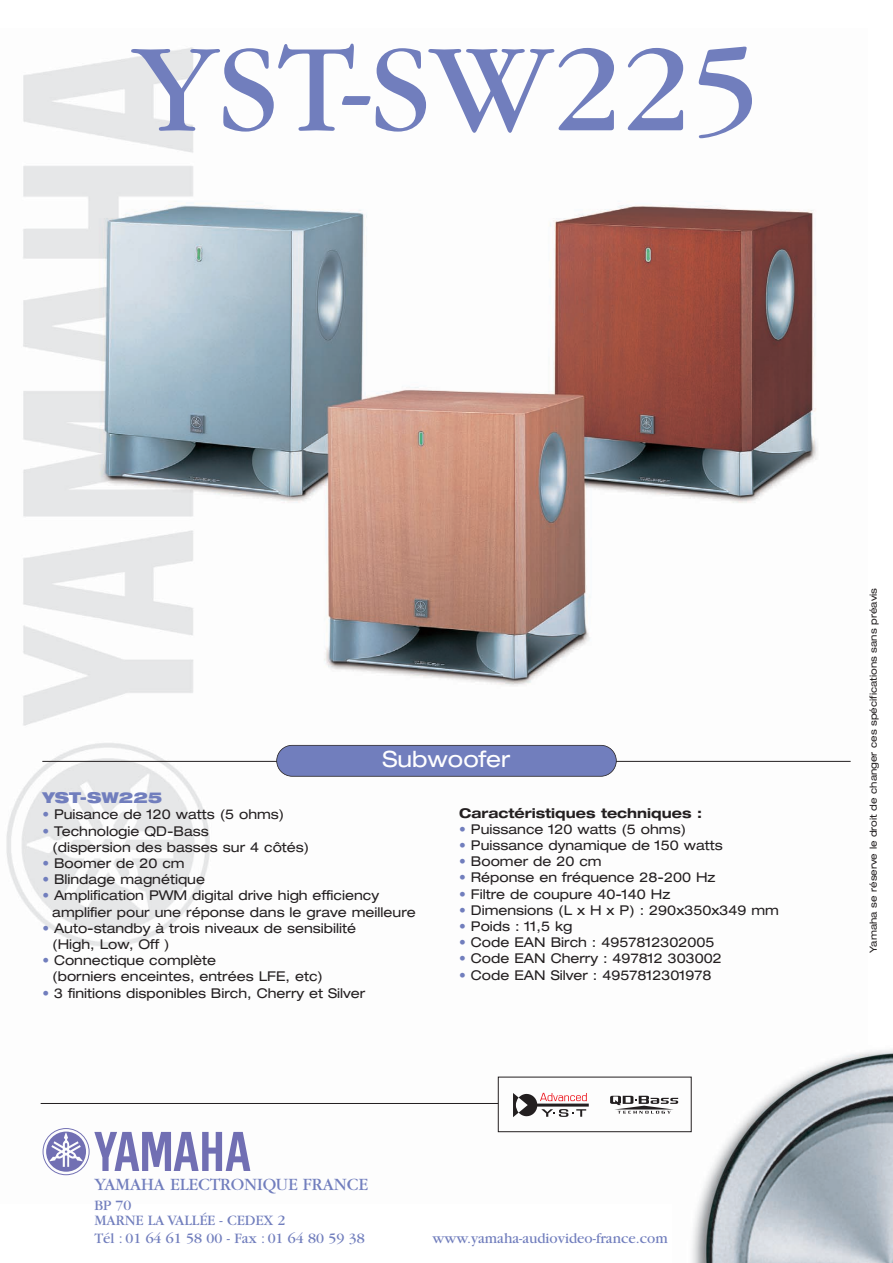
<style>
.page{position:relative;width:893px;height:1263px;background:#fff}
.page>*{position:absolute;margin:0;border:0;box-sizing:border-box;transform-origin:0 0}
.t1{font:130.5px "Garamond";color:#717ebd}
.t2{font:expanded 22.5px "Helvetica Neue";color:#fff}
.t3{font:18px "Garamond";color:#717ebd}
.t4{font:15px/15px "Garamond";color:#717ebd}
.t5{font:900 expanded 15px "Helvetica Neue";color:#717ebd}
.t6{font:expanded 13.5px/16.2px "Helvetica Neue";color:#231f20}
.t7{font:700 expanded 13.5px "Helvetica Neue";color:#231f20}
.t8{font:expanded 9.75px "Helvetica Neue";color:#231f20}
.s1{color:#717ebd}
</style>
<div class="page">
<img style="left:6px;top:47px;width:845px;height:1129px">
<img style="left:672px;top:1046px;width:220px;height:217px">
<svg style="left:43px;top:1128px;width:207px;height:47px"></svg>
<hr style="left:42px;top:761px;width:808px;height:1px;background:#231f20">
<div style="left:277px;top:745px;width:339px;height:31px;background:#717ebd;border-radius:15px"></div>
<div style="left:276px;top:745px;width:340px;height:32px;border:2px solid #231f20;border-radius:16px"></div>
<hr style="left:41px;top:1103px;width:457px;height:1px;background:#231f20">
<div style="left:498px;top:1077px;width:193px;height:55px;border:1px solid #231f20"></div>
<svg style="left:513px;top:1093px;width:75px;height:24px"></svg>
<svg style="left:610px;top:1096px;width:68px;height:18px"></svg>
<h1 class="t1" style="left:133px;top:44px;width:628px">YST-SW225</h1>
<h2 class="t2" style="left:382px;top:750px;width:129px">Subwoofer</h2>
<p class="t5" style="left:42px;top:792px;width:121px">YST-SW225</p>
<p class="t6" style="left:42px;top:808px;width:244px"><span class="s1">•</span> Puisance de 120 watts (5 ohms)</p>
<p class="t6" style="left:52px;top:824px;width:259px;text-indent:-10px"><span class="s1">•</span> Technologie QD-Bass<br>(dispersion des basses sur 4 côtés)</p>
<p class="t6" style="left:42px;top:856px;width:144px"><span class="s1">•</span> Boomer de 20 cm</p>
<p class="t6" style="left:42px;top:873px;width:164px"><span class="s1">•</span> Blindage magnétique</p>
<p class="t6" style="left:52px;top:889px;width:365px;text-indent:-10px"><span class="s1">•</span> Amplification PWM digital drive high efficiency amplifier pour une réponse dans le grave meilleure</p>
<p class="t6" style="left:52px;top:921px;width:305px;text-indent:-10px"><span class="s1">•</span> Auto-standby à trois niveaux de sensibilité (High, Low, Off )</p>
<p class="t6" style="left:52px;top:954px;width:272px;text-indent:-10px"><span class="s1">•</span> Connectique complète<br>(borniers enceintes, entrées LFE, etc)</p>
<p class="t6" style="left:42px;top:986px;width:324px"><span class="s1">•</span> 3 finitions disponibles Birch, Cherry et Silver</p>
<p class="t7" style="left:459px;top:808px;width:244px">Caractéristiques techniques :</p>
<p class="t6" style="left:459px;top:822px;width:228px"><span class="s1">•</span> Puissance 120 watts (5 ohms)</p>
<p class="t6" style="left:459px;top:838px;width:265px"><span class="s1">•</span> Puissance dynamique de 150 watts</p>
<p class="t6" style="left:459px;top:855px;width:144px"><span class="s1">•</span> Boomer de 20 cm</p>
<p class="t6" style="left:459px;top:871px;width:258px"><span class="s1">•</span> Réponse en fréquence 28-200 Hz</p>
<p class="t6" style="left:459px;top:887px;width:213px"><span class="s1">•</span> Filtre de coupure 40-140 Hz</p>
<p class="t6" style="left:459px;top:903px;width:321px"><span class="s1">•</span> Dimensions (L x H x P) : 290x350x349 mm</p>
<p class="t6" style="left:459px;top:919px;width:115px"><span class="s1">•</span> Poids : 11,5 kg</p>
<p class="t6" style="left:459px;top:936px;width:257px"><span class="s1">•</span> Code EAN Birch : 4957812302005</p>
<p class="t6" style="left:459px;top:952px;width:264px"><span class="s1">•</span> Code EAN Cherry : 497812 303002</p>
<p class="t6" style="left:459px;top:968px;width:254px"><span class="s1">•</span> Code EAN Silver : 4957812301978</p>
<h3 class="t3" style="left:94px;top:1178px;width:275px">YAMAHA ELECTRONIQUE FRANCE</h3>
<p class="t4" style="left:94px;top:1199px;width:192px">BP 70<br>MARNE LA VALLÉE - CEDEX 2</p>
<p class="t4" style="left:94px;top:1232px;width:272px">Tél : 01 64 61 58 00 - Fax : 01 64 80 59 38</p>
<p class="t4" style="left:432px;top:1232px;width:237px">www.yamaha-audiovideo-france.com</p>
<p class="t8" style="left:869px;top:953px;width:367px;rotate:-90deg">Yamaha se réserve le droit de changer ces spécifications sans préavis</p>
</div>
